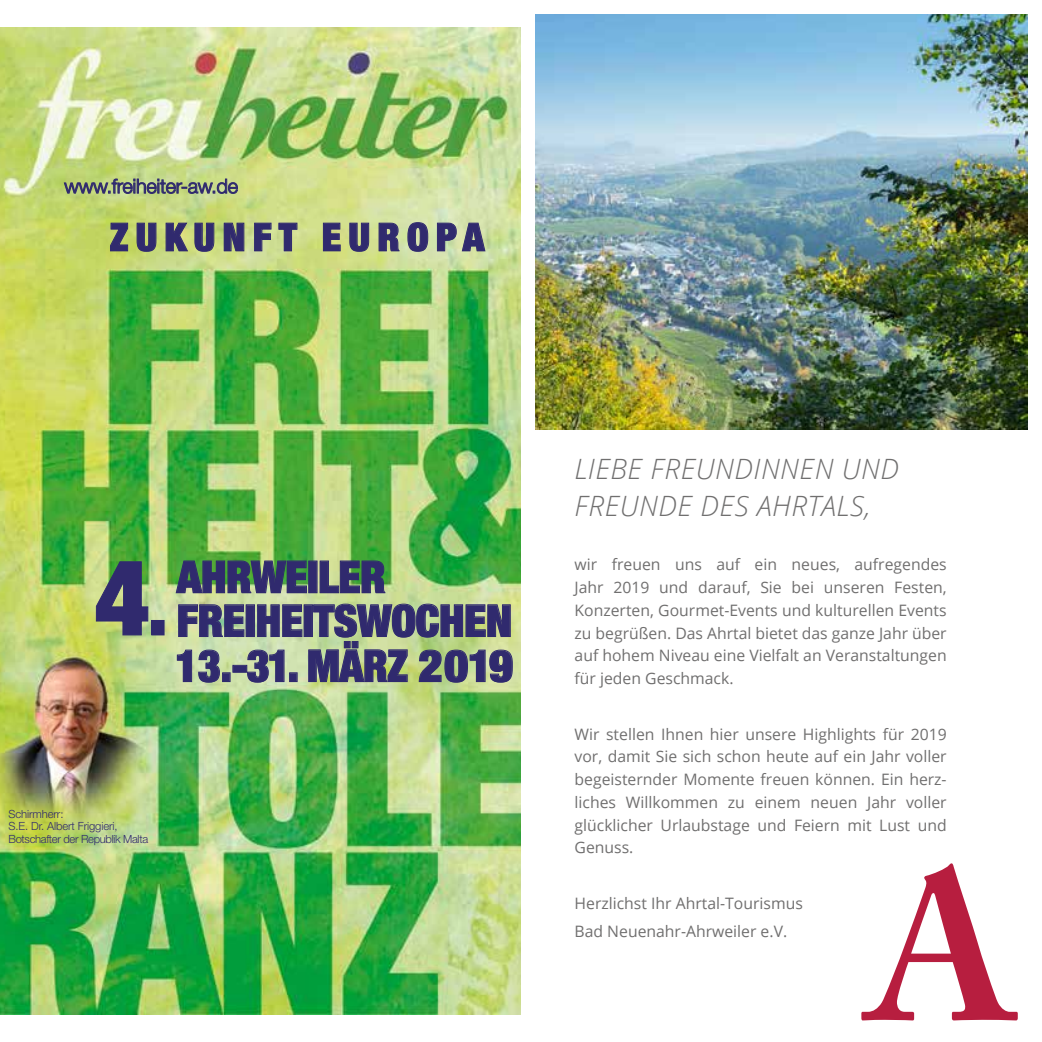
<style>
.page{position:relative;width:1042px;height:1042px;background:#fff}
.page>*{position:absolute;margin:0;border:0;box-sizing:border-box;transform-origin:0 0}
.t1{font:900 condensed 44.45px/45px "Helvetica Neue";letter-spacing:-.01em;color:#302a6e;text-align:right}
.t2{font:900 condensed 38.85px "Helvetica Neue";letter-spacing:.19em;color:#302a6e}
.t3{font:italic 300 28px/37.1px "Open Sans";letter-spacing:.02em;color:#706f6f}
.t4{font:300 19.78px "Helvetica Neue";letter-spacing:-.01em;color:#302a6e}
.t5{font:15.75px/22.8px "Open Sans";color:#706f6f;text-align:justify}
.t6{font:300 11.2px/12.4px "Helvetica Neue";letter-spacing:-.02em;color:#302a6e}
.s1{font-size:105.35px}
.s2{font-size:72.98px}
</style>
<div class="page">
<svg style="left:861px;top:863px;width:157px;height:157px"></svg>
<img style="left:536px;top:15px;width:491px;height:414px">
<img style="left:0;top:27px;width:521px;height:987px">
<svg style="left:64px;top:179px;width:174px;height:15px;background:#88927b"></svg>
<svg style="left:110px;top:223px;width:18px;height:28px"></svg>
<svg style="left:137px;top:223px;width:19px;height:29px"></svg>
<svg style="left:166px;top:223px;width:22px;height:28px"></svg>
<svg style="left:195px;top:223px;width:19px;height:29px"></svg>
<svg style="left:224px;top:223px;width:20px;height:28px"></svg>
<svg style="left:254px;top:223px;width:17px;height:28px"></svg>
<svg style="left:279px;top:223px;width:18px;height:28px"></svg>
<svg style="left:323px;top:223px;width:17px;height:28px"></svg>
<svg style="left:349px;top:223px;width:20px;height:29px"></svg>
<svg style="left:379px;top:223px;width:20px;height:28px"></svg>
<svg style="left:408px;top:222px;width:20px;height:30px"></svg>
<svg style="left:437px;top:223px;width:19px;height:28px"></svg>
<svg style="left:462px;top:223px;width:23px;height:28px"></svg>
<img style="left:176px;top:561px;width:131px;height:32px">
<svg style="left:320px;top:561px;width:65px;height:32px;background:#86ad71"></svg>
<svg style="left:178px;top:604px;width:66px;height:33px;background:#a6b797"></svg>
<div style="left:246px;top:605px;width:9px;height:31px;border:1px solid #302a6e"></div>
<svg style="left:257px;top:604px;width:45px;height:33px"></svg>
<div style="left:304px;top:605px;width:8px;height:31px;border:1px solid #302a6e"></div>
<svg style="left:96px;top:561px;width:52px;height:74px;background:#a2c375"></svg>
<div style="left:152px;top:620px;width:12px;height:15px;border:1px solid #302a6e"></div>
<svg style="left:177px;top:650px;width:15px;height:32px"></svg>
<svg style="left:198px;top:650px;width:22px;height:32px"></svg>
<div style="left:222px;top:673px;width:8px;height:9px;border:1px solid #302a6e"></div>
<div style="left:233px;top:665px;width:14px;height:7px;border:1px solid #302a6e"></div>
<svg style="left:247px;top:650px;width:37px;height:32px"></svg>
<div style="left:289px;top:673px;width:8px;height:9px;border:1px solid #302a6e"></div>
<svg style="left:308px;top:604px;width:204px;height:78px;background:#aebf8d"></svg>
<p class="t4" style="left:64px;top:170px;width:175px">www.freiheiter-aw.de</p>
<h2 class="t2" style="left:110px;top:205px;width:376px">ZUKUNFT EUROPA</h2>
<h1 class="t1" style="left:177px;top:552px;width:210px">AHRWEILER</h1>
<h1 class="t1" style="left:95px;top:596px;width:420px"><span class="s1">4</span><span class="s2">.</span> FREIHEITSWOCHEN<br>13.-31. MÄRZ 2019</h1>
<p class="t6" style="left:9px;top:807px;width:141px">Schirmherr:<br>S.E. Dr. Albert Friggieri,<br>Botschafter der Republik Malta</p>
<h3 class="t3" style="left:574px;top:450px;width:326px">LIEBE FREUNDINNEN UND<br>FREUNDE DES AHRTALS,</h3>
<p class="t5" style="left:574px;top:553px;width:374px">wir freuen uns auf ein neues, aufregendes Jahr 2019 und darauf, Sie bei unseren Festen, Konzerten, Gourmet-Events und kulturellen Events zu begrüßen. Das Ahrtal bietet das ganze Jahr über auf hohem Niveau eine Vielfalt an Veranstaltungen für jeden Geschmack.</p>
<p class="t5" style="left:574px;top:722px;width:374px">Wir stellen Ihnen hier unsere Highlights für 2019 vor, damit Sie sich schon heute auf ein Jahr voller begeisternder Momente freuen können. Ein herz&shy;liches Willkommen zu einem neuen Jahr voller glücklicher Urlaubstage und Feiern mit Lust und Genuss.</p>
<p class="t5" style="left:574px;top:889px;width:230px;line-height:27.7px">Herzlichst Ihr Ahrtal-Tourismus<br>Bad Neuenahr-Ahrweiler e.V.</p>
</div>
